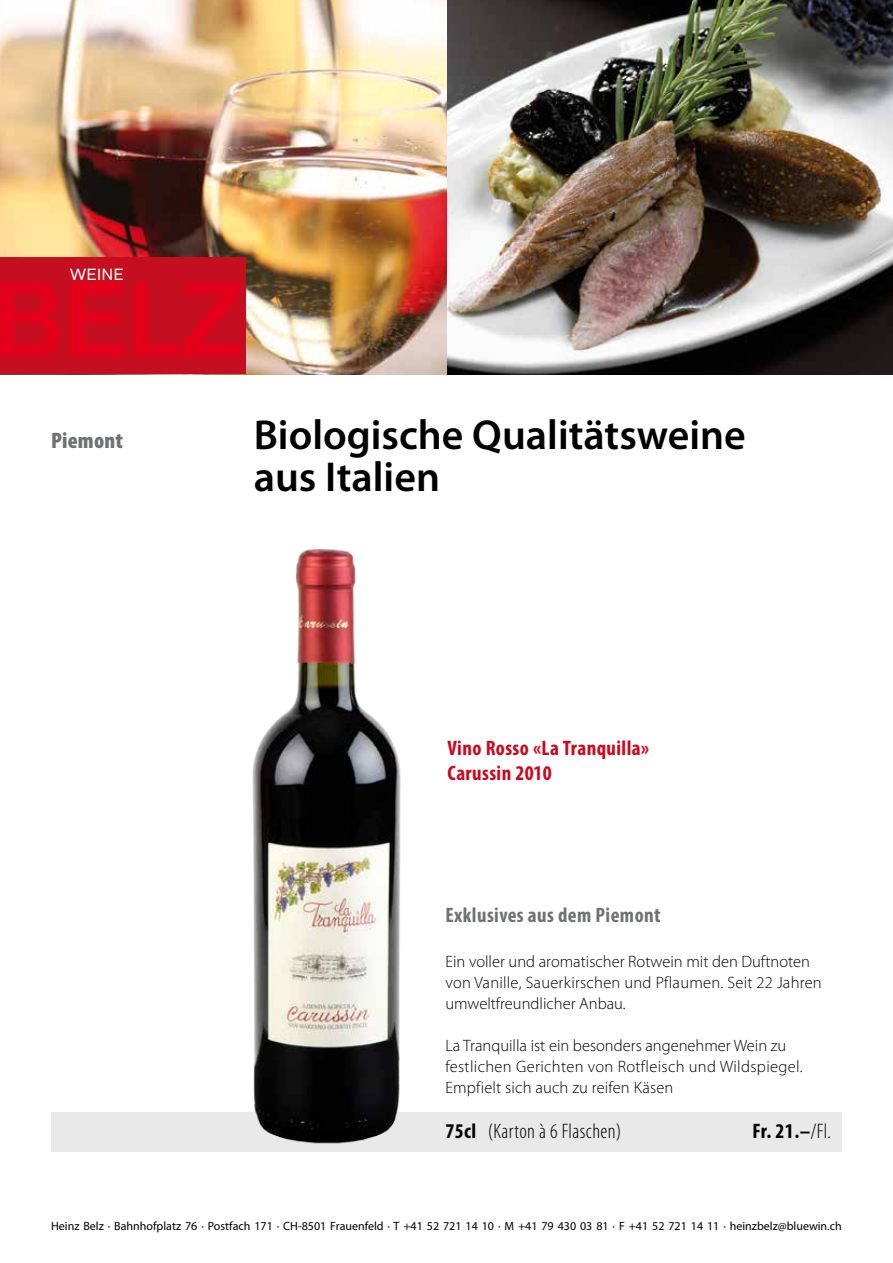
<style>
.page{position:relative;width:893px;height:1263px;background:#fff}
.page>*{position:absolute;margin:0;border:0;box-sizing:border-box;transform-origin:0 0}
.t1{font:700 104.55px "Akzidenz Grotesk";color:#e2001a}
.t2{font:600 42px/42px "Myriad Pro";color:#000}
.t3{font:900 condensed 22.5px "Myriad Pro";letter-spacing:.01em;color:#707172}
.t4{font:700 condensed 21px/25.5px "Myriad Pro";letter-spacing:.02em;color:#cd071e}
.t5{font:700 condensed 21px "Myriad Pro";letter-spacing:.02em;color:#707172}
.t6{font:300 condensed 21px "Myriad Pro";letter-spacing:.02em;color:#000}
.t7{font:700 condensed 21px "Myriad Pro";color:#000}
.t8{font:300 16.5px/21px "Myriad Pro";letter-spacing:.01em;color:#000}
.t9{font:15.9px "Akzidenz Grotesk";letter-spacing:.04em;color:#fff}
.t10{font:12px "Myriad Pro";color:#000}
.s1{font-weight:700}
.s2{font-weight:300}
</style>
<div class="page">
<div style="left:51px;top:1112px;width:791px;height:40px;background:#e9e9ea"></div>
<img style="left:446px;top:0;width:447px;height:374px">
<img style="left:0;top:0;width:446px;height:374px">
<img style="left:252px;top:548px;width:149px;height:596px">
<div style="left:0;top:257px;width:246px;height:117px;background:#c50e1f"></div>
<p class="t9" style="left:70px;top:265px;width:55px">WEINE</p>
<h1 class="t1" style="left:-7px;top:258px;width:251px">BELZ</h1>
<h3 class="t3" style="left:51px;top:426px;width:73px">Piemont</h3>
<h2 class="t2" style="left:254px;top:413px;width:494px">Biologische Qualitätsweine aus Italien</h2>
<p class="t4" style="left:448px;top:734px;width:203px">Vino Rosso «La Tranquilla»<br>Carussin 2010</p>
<p class="t5" style="left:445px;top:901px;width:217px">Exklusives aus dem Piemont</p>
<p class="t8" style="left:445px;top:951px;width:378px">Ein voller und aromatischer Rotwein mit den Duftnoten von Vanille, Sauerkirschen und Pflaumen. Seit 22 Jahren umweltfreundlicher Anbau.</p>
<p class="t8" style="left:445px;top:1035px;width:359px">La Tranquilla ist ein besonders angenehmer Wein zu festlichen Gerichten von Rotfleisch und Wildspiegel.<br>Empfielt sich auch zu reifen Käsen</p>
<p class="t6" style="left:445px;top:1118px;width:177px"><span class="s1">75cl</span> (Karton à 6 Flaschen)</p>
<p class="t7" style="left:752px;top:1117px;width:80px">Fr. 21.–<span class="s2">/Fl.</span></p>
<p class="t10" style="left:51px;top:1219px;width:792px">Heinz Belz · Bahnhofplatz 76 · Postfach 171 · CH-8501 Frauenfeld · T +41 52 721 14 10 · M +41 79 430 03 81 · F +41 52 721 14 11 · heinzbelz@bluewin.ch</p>
</div>
